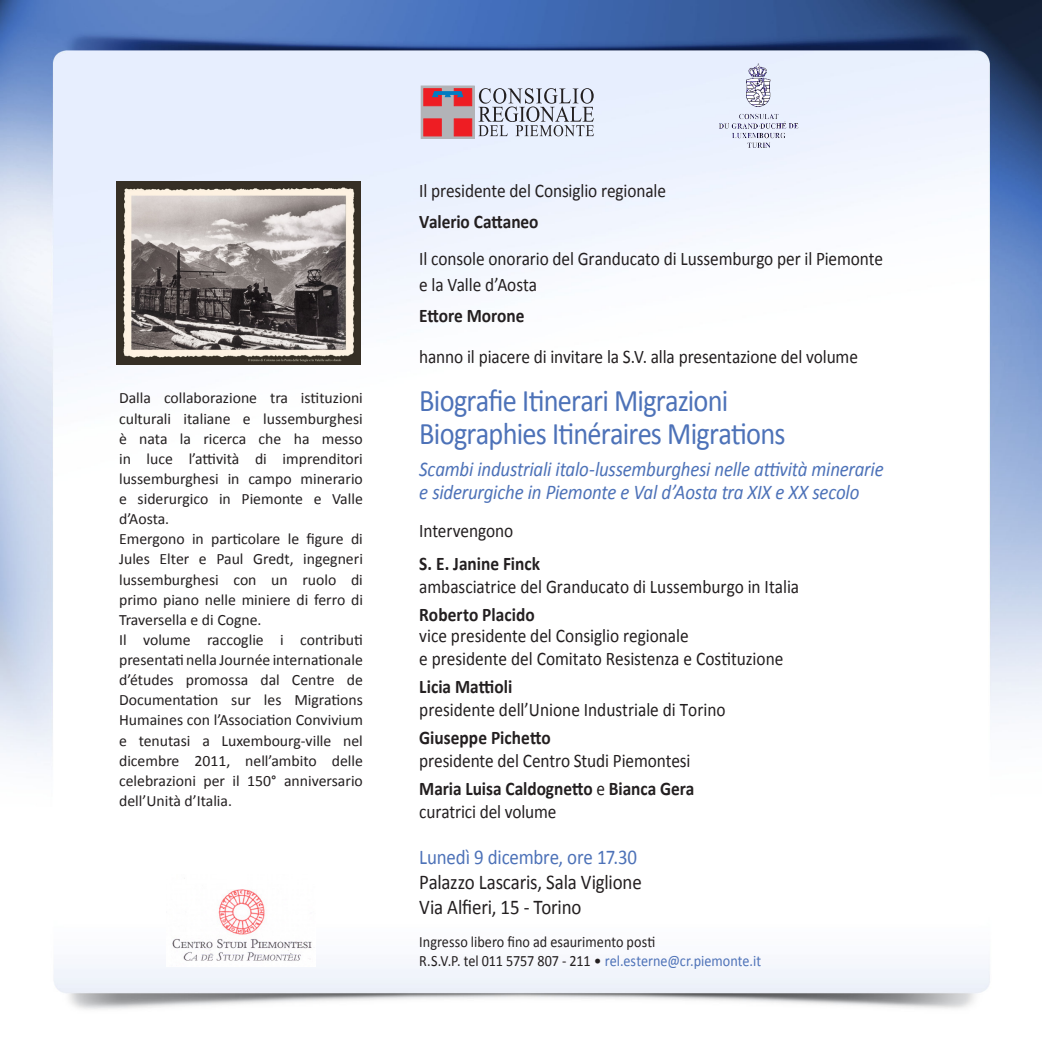
<style>
.page{position:relative;width:1042px;height:1042px;background:#fff}
.page>*{position:absolute;margin:0;border:0;box-sizing:border-box;transform-origin:0 0}
.t1{font:31.5px "Calibri";letter-spacing:-.025em;color:#4d72b8;scale:.9 1}
.t2{font:italic 21px "Calibri";letter-spacing:-.01em;color:#4d72b8;scale:.9 1}
.t3{font:21px "Calibri";letter-spacing:-.01em;color:#231f20;scale:.9 1}
.t4{font:21px "Calibri";letter-spacing:-.01em;color:#4d72b8;scale:.9 1}
.t5{font:19.25px "Calibri";letter-spacing:-.005em;color:#231f20;scale:.9 1}
.t6{font:700 19.25px "Calibri";color:#231f20;scale:.9 1}
.t7{font:15.75px/20.1px "Calibri";color:#231f20;text-align:justify}
.t8{font:15.75px "Calibri";color:#231f20;scale:.9 1}
.s1{font-weight:400}
.s2{color:#4d72b8}
</style>
<div class="page">
<img style="left:0;top:0;width:1042px;height:1010px">
<svg style="left:423px;top:88px;width:50px;height:49px"></svg>
<div style="left:421px;top:86px;width:54px;height:53px;border:1px solid #b2b3b7"></div>
<div style="left:454px;top:119px;width:18px;height:17px;background:#ee1d23"></div>
<div style="left:423px;top:119px;width:19px;height:17px;background:#ee1d23;border:1px solid #ee1d23"></div>
<div style="left:423px;top:88px;width:19px;height:18px;background:#ee1d23;border:1px solid #ee1d23"></div>
<div style="left:454px;top:88px;width:18px;height:18px;background:#ee1d23;border:1px solid #ee1d23"></div>
<svg style="left:432px;top:91px;width:32px;height:6px"></svg>
<svg style="left:478px;top:88px;width:116px;height:48px;background:#bbbfcc"></svg>
<img style="left:707px;top:56px;width:100px;height:104px">
<img style="left:116px;top:181px;width:244px;height:183px">
<img style="left:166px;top:874px;width:150px;height:92px">
<p class="t7" style="left:119px;top:388px;width:245px">Dalla collaborazione tra istituzioni culturali italiane e lussemburghesi è nata la ricerca che ha messo in luce l’attività di imprenditori lussemburghesi in campo minerario e siderurgico in Piemonte e Valle d’Aosta.</p>
<p class="t7" style="left:119px;top:529px;width:245px">Emergono in particolare le figure di Jules Elter e Paul Gredt, ingegneri lussemburghesi con un ruolo di primo piano nelle miniere di ferro di Traversella e di Cogne.</p>
<p class="t7" style="left:119px;top:630px;width:245px">Il volume raccoglie i contributi presentati nella Journée internationale d’études promossa dal Centre de Documentation sur les Migrations Humaines con l’Association Convivium e tenutasi a Luxembourg-ville nel dicembre 2011, nell’ambito delle celebrazioni per il 150° anniversario dell’Unità d’Italia.</p>
<p class="t5" style="left:419px;top:179px;width:276px">Il presidente del Consiglio regionale</p>
<p class="t6" style="left:419px;top:210px;width:134px">Valerio Cattaneo</p>
<p class="t5" style="left:419px;top:246px;width:517px">Il console onorario del Granducato di Lussemburgo per il Piemonte</p>
<p class="t5" style="left:419px;top:272px;width:133px">e la Valle d’Aosta</p>
<p class="t6" style="left:419px;top:303px;width:118px">Ettore Morone</p>
<p class="t5" style="left:419px;top:345px;width:489px">hanno il piacere di invitare la S.V. alla presentazione del volume</p>
<p class="t1" style="left:419px;top:380px;width:345px">Biografie Itinerari Migrazioni</p>
<p class="t1" style="left:419px;top:413px;width:408px">Biographies Itinéraires Migrations</p>
<p class="t2" style="left:419px;top:455px;width:517px">Scambi industriali italo-lussemburghesi nelle attività minerarie</p>
<p class="t2" style="left:419px;top:478px;width:490px">e siderurgiche in Piemonte e Val d’Aosta tra XIX e XX secolo</p>
<p class="t5" style="left:419px;top:518px;width:106px">Intervengono</p>
<p class="t6" style="left:419px;top:551px;width:136px">S. E. Janine Finck</p>
<p class="t5" style="left:419px;top:574px;width:424px">ambasciatrice del Granducato di Lussemburgo in Italia</p>
<p class="t6" style="left:419px;top:602px;width:130px">Roberto Placido</p>
<p class="t5" style="left:419px;top:623px;width:301px">vice presidente del Consiglio regionale</p>
<p class="t5" style="left:419px;top:646px;width:406px">e presidente del Comitato Resistenza e Costituzione</p>
<p class="t6" style="left:419px;top:674px;width:105px">Licia Mattioli</p>
<p class="t5" style="left:419px;top:697px;width:342px">presidente dell’Unione Industriale di Torino</p>
<p class="t6" style="left:419px;top:725px;width:148px">Giuseppe Pichetto</p>
<p class="t5" style="left:419px;top:749px;width:303px">presidente del Centro Studi Piemontesi</p>
<p class="t6" style="left:419px;top:776px;width:307px">Maria Luisa Caldognetto <span class="s1">e</span> Bianca Gera</p>
<p class="t5" style="left:419px;top:800px;width:154px">curatrici del volume</p>
<p class="t4" style="left:419px;top:843px;width:244px">Lunedì 9 dicembre, ore 17.30</p>
<p class="t3" style="left:419px;top:868px;width:249px">Palazzo Lascaris, Sala Viglione</p>
<p class="t3" style="left:419px;top:893px;width:182px">Via Alfieri, 15 - Torino</p>
<p class="t8" style="left:419px;top:932px;width:264px">Ingresso libero fino ad esaurimento posti</p>
<p class="t8" style="left:419px;top:950px;width:381px">R.S.V.P. tel 011 5757 807 - 211 • <span class="s2">rel.esterne@cr.piemonte.it</span></p>
</div>
